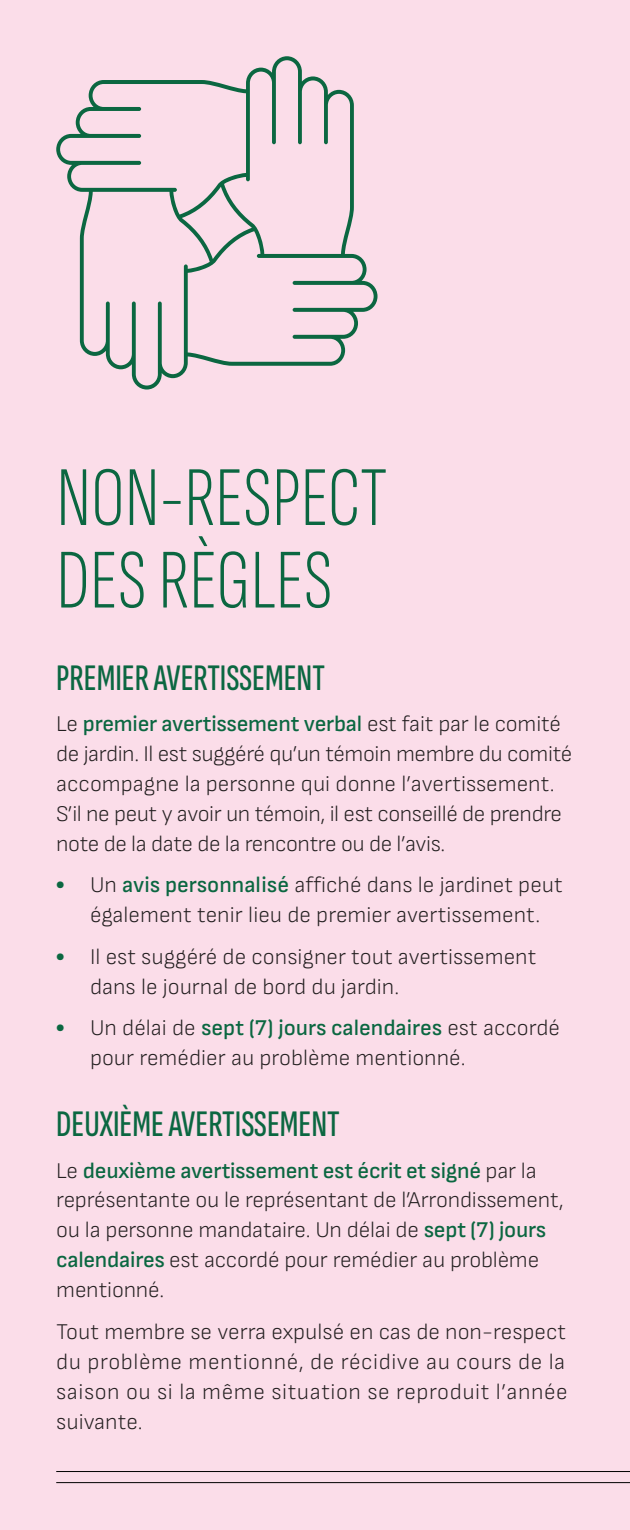
<style>
.page{position:relative;width:630px;height:1530px;background:#fbdde9}
.page>*{position:absolute;margin:0;border:0;box-sizing:border-box;transform-origin:0 0}
.t1{font:300 extra-condensed 85px/82.5px "Sofia Sans";color:#0b6741}
.t2{font:500 extra-condensed 37.5px "Sofia Sans";color:#0b6741}
.t3{font:300 22.5px/30px "Sofia Sans";letter-spacing:-.005em;color:#231f20}
.s1{font-weight:500;color:#0b6741}
.s2{font-family:"Neue Montreal";font-weight:700;color:#0b6741}
</style>
<div class="page">
<hr style="left:629px;top:1200px;width:1px;height:330px;background:#e6e7e9">
<svg style="left:56px;top:56px;width:322px;height:334px"></svg>
<hr style="left:56px;top:1482px;width:574px;height:1px;background:#010101">
<hr style="left:56px;top:1471px;width:574px;height:1px;background:#010101">
<h1 class="t1" style="left:56px;top:456px;width:333px">NON-RESPECT<br>DES RÈGLES</h1>
<h2 class="t2" style="left:56px;top:657px;width:270px">PREMIER AVERTISSEMENT</h2>
<p class="t3" style="left:56px;top:709px;width:518px">Le <span class="s1">premier avertissement verbal</span> est fait par le comité de jardin. Il est suggéré qu’un témoin membre du comité accompagne la personne qui donne l’avertissement.<br>S’il ne peut y avoir un témoin, il est conseillé de prendre note de la date de la rencontre ou de l’avis.</p>
<p class="t3" style="left:56px;top:870px;width:508px;text-align:center"><span class="s2">•</span> Un <span class="s1">avis personnalisé</span> affiché dans le jardinet peut également tenir lieu de premier avertissement.</p>
<p class="t3" style="left:90px;top:941px;width:448px;text-indent:-34px"><span class="s2">•</span> Il est suggéré de consigner tout avertissement dans le journal de bord du jardin.</p>
<p class="t3" style="left:90px;top:1012px;width:472px;text-indent:-34px"><span class="s2">•</span> Un délai de <span class="s1">sept (7) jours calendaires</span> est accordé pour remédier au problème mentionné.</p>
<h2 class="t2" style="left:56px;top:1103px;width:285px">DEUXIÈME AVERTISSEMENT</h2>
<p class="t3" style="left:56px;top:1155px;width:509px">Le <span class="s1">deuxième avertissement est écrit et signé</span> par la représentante ou le représentant de l’Arrondissement, ou la personne mandataire. Un délai de <span class="s1">sept (7) jours calendaires</span> est accordé pour remédier au problème mentionné.</p>
<p class="t3" style="left:56px;top:1316px;width:513px;text-align:justify">Tout membre se verra expulsé en cas de non-respect du problème mentionné, de récidive au cours de la saison ou si la même situation se reproduit l’année suivante.</p>
</div>
